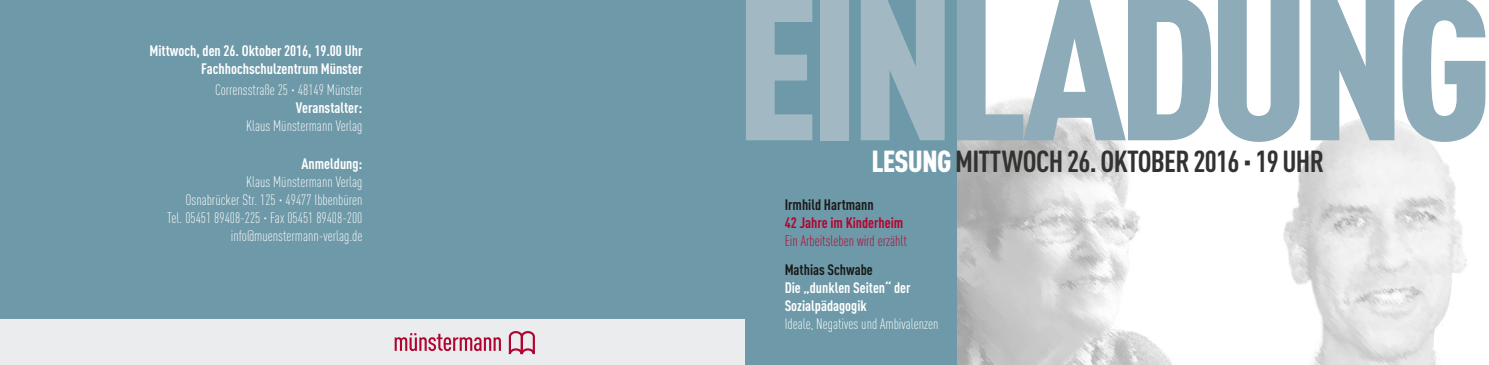
<style>
.page{position:relative;width:1489px;height:365px;background:#fff}
.page>*{position:absolute;margin:0;border:0;box-sizing:border-box;transform-origin:0 0}
.t1{font:900 202.5px "DIN Cond";letter-spacing:-.05em;color:#8dabb8}
.t2{font:700 30px "DIN Cond";letter-spacing:-.025em;color:#323231}
.t3{font:300 15px/18px "DIN Cond";color:#fff;text-align:right}
.t4{font:700 15px/18px "DIN Cond";color:#fff;text-align:right}
.t5{font:700 15px "DIN Cond";color:#1a1a18}
.t6{font:300 15px "DIN Cond";color:#b10431}
.t7{font:700 15px "DIN Cond";color:#b10431}
.s1{color:#a2b9c4}
.s2{font-weight:900;color:#fff}
</style>
<div class="page">
<div style="left:0;top:0;width:1488px;height:365px;background:#6e99a8"></div>
<div style="left:0;top:319px;width:744px;height:46px;background:#eaeced"></div>
<img style="left:957px;top:7px;width:531px;height:358px">
<svg style="left:508px;top:331px;width:27px;height:24px"></svg>
<svg style="left:394px;top:333px;width:107px;height:18px"></svg>
<p class="t4" style="left:149px;top:41px;width:214px">Mittwoch, den 26. Oktober 2016, 19.00 Uhr<br>Fachhochschulzentrum Münster</p>
<p class="t3" style="left:215px;top:81px;width:149px">Corrensstraße 25 · 48149 Münster</p>
<p class="t4" style="left:296px;top:98px;width:68px">Veranstalter:</p>
<p class="t3" style="left:246px;top:117px;width:118px">Klaus Münstermann Verlag</p>
<p class="t4" style="left:301px;top:154px;width:62px">Anmeldung:</p>
<p class="t3" style="left:167px;top:173px;width:197px">Klaus Münstermann Verlag<br>Osnabrücker Str. 125 · 49477 Ibbenbüren Tel. 05451 89408-225 · Fax 05451 89408-200 info@muenstermann-verlag.de</p>
<h1 class="t1" style="left:734px;top:-59px;width:759px"><span class="s1">EIN</span>LADUNG</h1>
<h2 class="t2" style="left:871px;top:143px;width:454px"><span class="s2">LESUNG</span>MITTWOCH 26. OKTOBER 2016 · 19 UHR</h2>
<p class="t5" style="left:784px;top:195px;width:90px">Irmhild Hartmann</p>
<p class="t7" style="left:784px;top:213px;width:120px">42 Jahre im Kinderheim</p>
<p class="t6" style="left:784px;top:232px;width:124px">Ein Arbeitsleben wird erzählt</p>
<p class="t5" style="left:784px;top:260px;width:90px">Mathias Schwabe</p>
<p class="t4" style="left:784px;top:278px;width:127px;text-align:left">Die „dunklen Seiten“ der<br>Sozialpädagogik</p>
<p class="t3" style="left:784px;top:315px;width:155px">Ideale, Negatives und Ambivalenzen</p>
</div>
